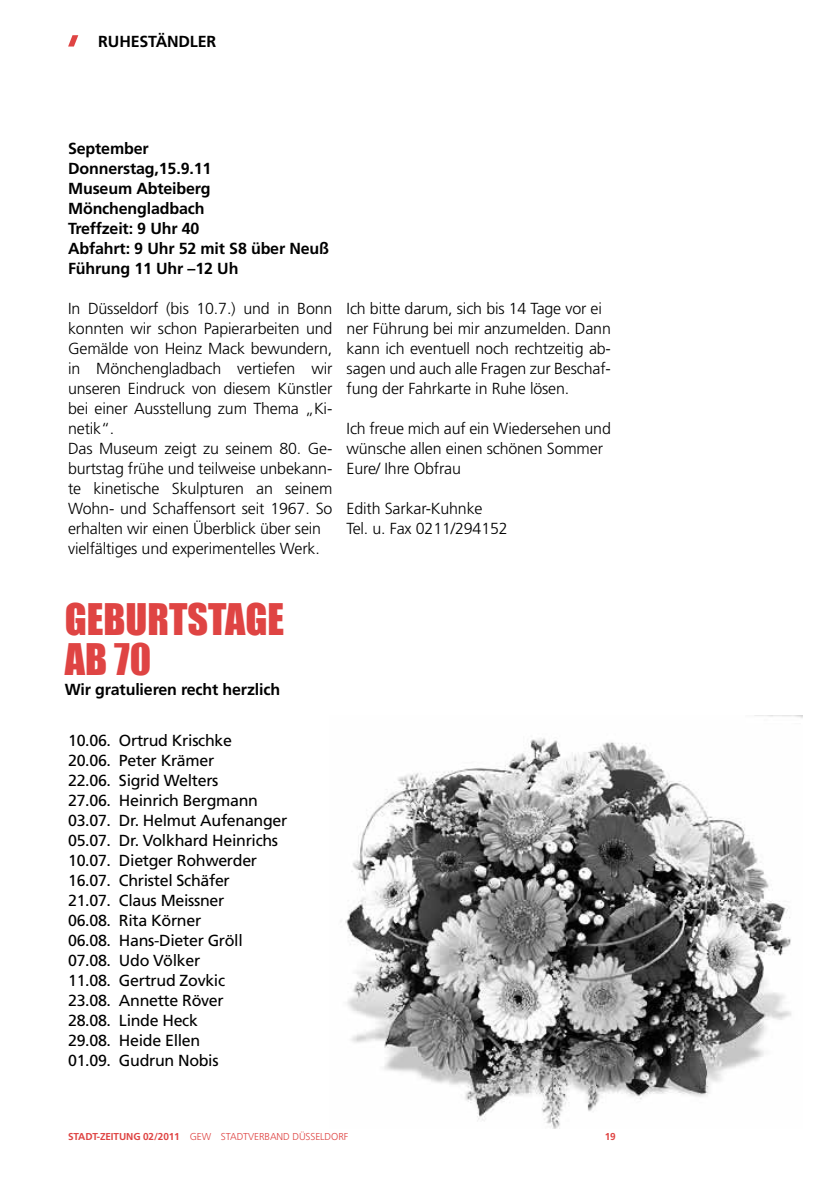
<style>
.page{position:relative;width:840px;height:1191px;background:#fff}
.page>*{position:absolute;margin:0;border:0;box-sizing:border-box;transform-origin:0 0}
.t1{font:40px/40px "Impact";color:#df4443}
.t2{font:300 16px/20px "Frutiger LT Std";letter-spacing:-.01em;color:#000}
.t3{font:16px/20px "Frutiger LT Std";letter-spacing:-.02em;color:#000}
.t4{font:700 16px/20px "Frutiger LT Std";letter-spacing:-.01em;color:#000}
.t5{font:300 10px "Frutiger LT Std";letter-spacing:-.01em;color:#df4443}
.t6{font:700 10px "Frutiger LT Std";color:#df4443}
.s1{font-weight:700}
</style>
<div class="page">
<img style="left:345px;top:716px;width:457px;height:412px">
<svg style="left:68px;top:35px;width:10px;height:12px"></svg>
<p class="t4" style="left:98px;top:31px;width:21px">Ruhes</p>
<p class="t4" style="left:148px;top:31px;width:41px">tändler</p>
<p class="t4" style="left:68px;top:139px;width:262px">September<br>Donnerstag,15.9.11<br>Museum Abteiberg<br>Mönchengladbach<br>Treffzeit: 9 Uhr 40<br>Abfahrt: 9 Uhr 52 mit S8 über Neuß<br>Führung 11 Uhr –12 Uh</p>
<p class="t2" style="left:68px;top:299px;width:266px">In Düsseldorf (bis 10. 7.) und in Bonn konnten wir schon Papierarbeiten und Gemälde von Heinz Mack bewundern, in Mönchengladbach vertiefen wir unseren Eindruck von diesem Künstler bei einer Ausstellung zum Thema „Ki&shy;netik“.<br>Das Museum zeigt zu seinem 80. Ge&shy;burtstag frühe und teilweise unbekann&shy;te kinetische Skulpturen an seinem Wohn- und Schaffensort seit 1967. So erhalten wir einen Ü berblick über sein vielfältiges und experimentelles Werk.</p>
<p class="t2" style="left:346px;top:299px;width:266px">Ich bitte darum, sich bis 14 Tage vor ei ner Führung bei mir anzumelden. Dann kann ich eventuell noch rechtzeitig ab&shy;sagen und auch alle Fragen zur Beschaf&shy;fung der Fahrkarte in Ruhe lösen.</p>
<p class="t2" style="left:346px;top:419px;width:266px">Ich freue mich auf ein Wiedersehen und wünsche allen einen schönen Sommer<br>Eure/ Ihre Obfrau</p>
<p class="t2" style="left:346px;top:499px;width:163px">Edith Sarkar-Kuhnke<br>Tel. u. Fax 0211/294152</p>
<h1 class="t1" style="left:65px;top:598px;width:181px">GEBURTSTAGE<br>AB 70</h1>
<p class="t4" style="left:65px;top:679px;width:217px">Wir gratulieren recht herzlich</p>
<p class="t3" style="left:68px;top:730px;width:220px">10.06. Ortrud Krischke<br>20.06. Peter Krämer<br>22.06. Sigrid Welters<br>27.06. Heinrich Bergmann<br>03.07. Dr. Helmut Aufenanger<br>05.07. Dr. Volkhard Heinrichs<br>10.07. Dietger Rohwerder<br>16.07. Christel Schäfer<br>21.07. Claus Meissner<br>06.08. Rita Körner<br>06.08. Hans-Dieter Gröll<br>07.08. Udo Völker<br>11.08. Gertrud Zovkic<br>23.08. Annette Röver<br>28.08. Linde Heck<br>29.08. Heide Ellen<br>01.09. Gudrun Nobis</p>
<p class="t5" style="left:68px;top:1131px;width:281px"><span class="s1">Stadt-Zeitung 02/2011</span> GEW Stadtverband Düsse ldorf</p>
<p class="t6" style="left:604px;top:1131px;width:13px">19</p>
</div>
